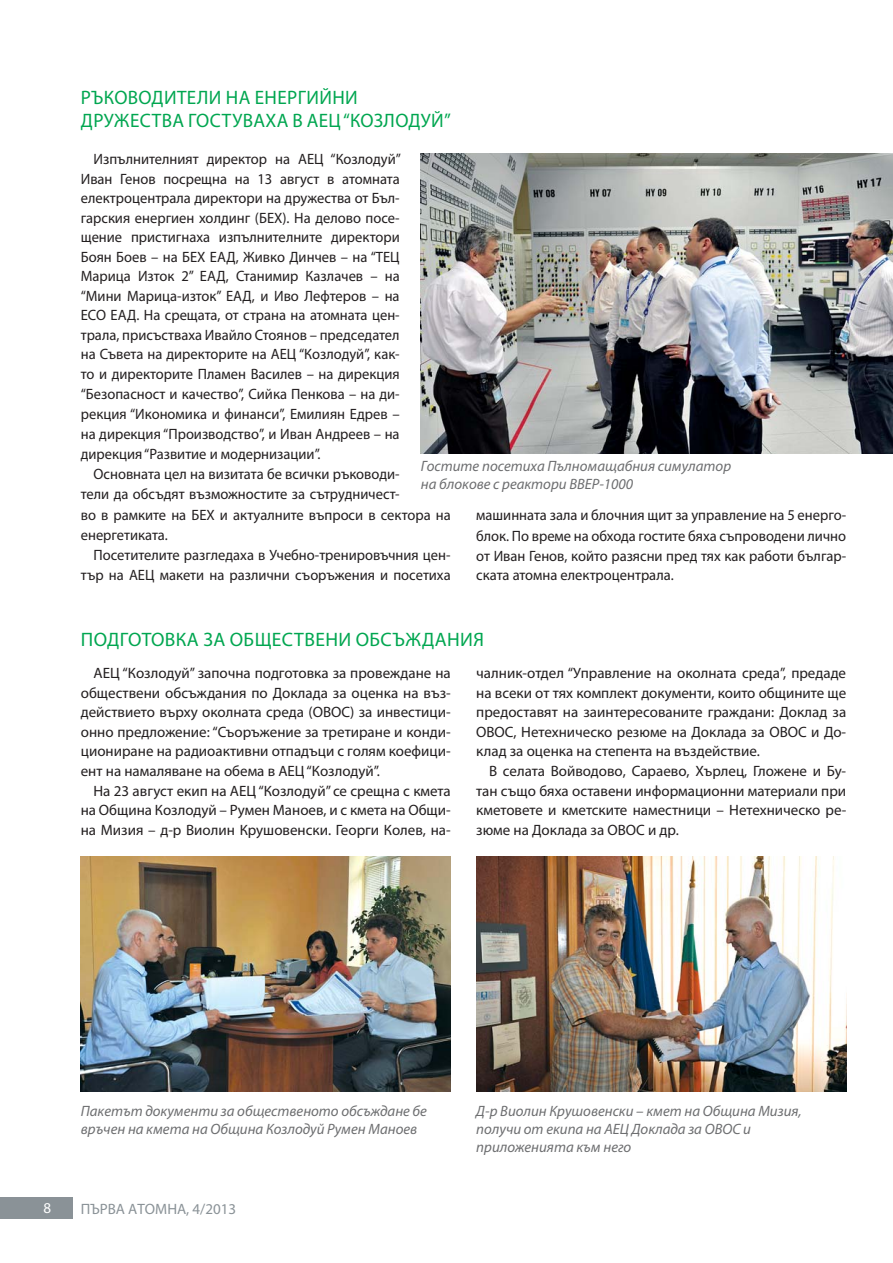
<style>
.page{position:relative;width:893px;height:1263px;background:#fff}
.page>*{position:absolute;margin:0;border:0;box-sizing:border-box;transform-origin:0 0}
.t1{font:19.5px/23.4px "Myriad Pro";letter-spacing:.02em;color:#00a650}
.t2{font:15px/19.6px "Myriad Pro";color:#231f20;text-align:justify}
.t3{font:italic 15px/18px "Myriad Pro";color:#6d6e70}
.t4{font:15px "Myriad Pro";color:#8a9297}
.t5{font:15px "Myriad Pro";color:#fff}
</style>
<div class="page">
<div style="left:0;top:1197px;width:72px;height:21px;background:#8a9297"></div>
<img style="left:81px;top:856px;width:370px;height:235px">
<img style="left:476px;top:856px;width:370px;height:235px">
<img style="left:421px;top:153px;width:472px;height:300px">
<h1 class="t1" style="left:81px;top:88px;width:371px">РЪКОВОДИТЕЛИ НА ЕНЕРГИЙНИ<br>ДРУЖЕСТВА ГОСТУВАХА В АЕЦ “КОЗЛОДУЙ”</h1>
<p class="t2" style="left:81px;top:151px;width:322px;text-indent:13px">Изпълнителният директор на АЕЦ “Козлодуй” Иван Генов посрещна на 13 август в атомната електроцентрала директори на дружества от Бъл&shy;гарския енергиен холдинг (БЕХ). На делово посе&shy;щение пристигнаха изпълнителните директори Боян Боев – на БЕХ ЕАД, Живко Динчев – на “ТЕЦ Марица Изток 2” ЕАД, Станимир Казлачев – на “Мини Марица-изток” ЕАД, и Иво Лефтеров – на ЕСО ЕАД. На срещата, от страна на атомната цен&shy;трала, присъстваха Ивайло Стоянов – председател на Съвета на директорите на АЕЦ “Козлодуй”, как&shy;то и директорите Пламен Василев – на дирекция “Безопасност и качество”, Сийка Пенкова – на ди&shy;рекция “Икономика и финанси”, Емилиян Едрев – на дирекция “Производство”, и Иван Андреев – на дирекция “Развитие и модернизации”.</p>
<p class="t2" style="left:81px;top:466px;width:371px;line-height:20.1px;text-align:left;text-indent:13px">Основната цел на визитата бе всички ръководи-<br>тели да обсъдят възможностите за сътрудничест-<br>во в рамките на БЕХ и актуалните въпроси в сектора на енергетиката.</p>
<p class="t2" style="left:81px;top:546px;width:371px;line-height:20.1px;text-align:right">Посетителите разгледаха в Учебно-тренировъчния цен&shy;тър на АЕЦ макети на различни съоръжения и посетиха</p>
<p class="t3" style="left:421px;top:456px;width:312px">Гостите посетиха Пълномащабния симулатор на блокове с реактори ВВЕР-1000</p>
<p class="t2" style="left:476px;top:507px;width:371px">машинната зала и блочния щит за управление на 5 енерго&shy;блок. По време на обхода гостите бяха съпроводени лично от Иван Генов, който разясни пред тях как работи българ&shy;ската атомна електроцентрала.</p>
<h1 class="t1" style="left:81px;top:630px;width:405px">ПОДГОТОВКА ЗА ОБЩЕСТВЕНИ ОБСЪЖДАНИЯ</h1>
<p class="t2" style="left:81px;top:665px;width:371px;text-indent:13px">АЕЦ “Козлодуй” започна подготовка за провеждане на обществени обсъждания по Доклада за оценка на въз&shy;действието върху околната среда (ОВОС) за инвестици&shy;онно предложение: “Съоръжение за третиране и конди&shy;циониране на радиоактивни отпадъци с голям коефици&shy;ент на намаляване на обема в АЕЦ “Козлодуй”.</p>
<p class="t2" style="left:81px;top:782px;width:371px;text-indent:13px">На 23 август екип на АЕЦ “Козлодуй” се срещна с кмета на Община Козлодуй – Румен Маноев, и с кмета на Общи&shy;на Мизия – д-р Виолин Крушовенски. Георги Колев, на-</p>
<p class="t2" style="left:476px;top:665px;width:371px">чалник-отдел “Управление на околната среда”, предаде на всеки от тях комплект документи, които общините ще предоставят на заинтересованите граждани: Доклад за ОВОС, Нетехническо резюме на Доклада за ОВОС и До&shy;клад за оценка на степента на въздействие.</p>
<p class="t2" style="left:476px;top:763px;width:371px;text-indent:13px">В селата Войводово, Сараево, Хърлец, Гложене и Бу&shy;тан също бяха оставени информационни материали при кметовете и кметските наместници – Нетехническо ре&shy;зюме на Доклада за ОВОС и др.</p>
<p class="t3" style="left:81px;top:1102px;width:348px">Пакетът документи за общественото обсъждане бе връчен на кмета на Община Козлодуй Румен Маноев</p>
<p class="t5" style="left:44px;top:1202px;width:9px">8</p>
<p class="t4" style="left:81px;top:1203px;width:157px">ПЪРВА АТОМНА, 4/2013</p>
<p class="t3" style="left:476px;top:1102px;width:327px">Д-р Виолин Крушовенски – кмет на Община Мизия, получи от екипа на АЕЦ Доклада за ОВОС и приложенията към него</p>
</div>
